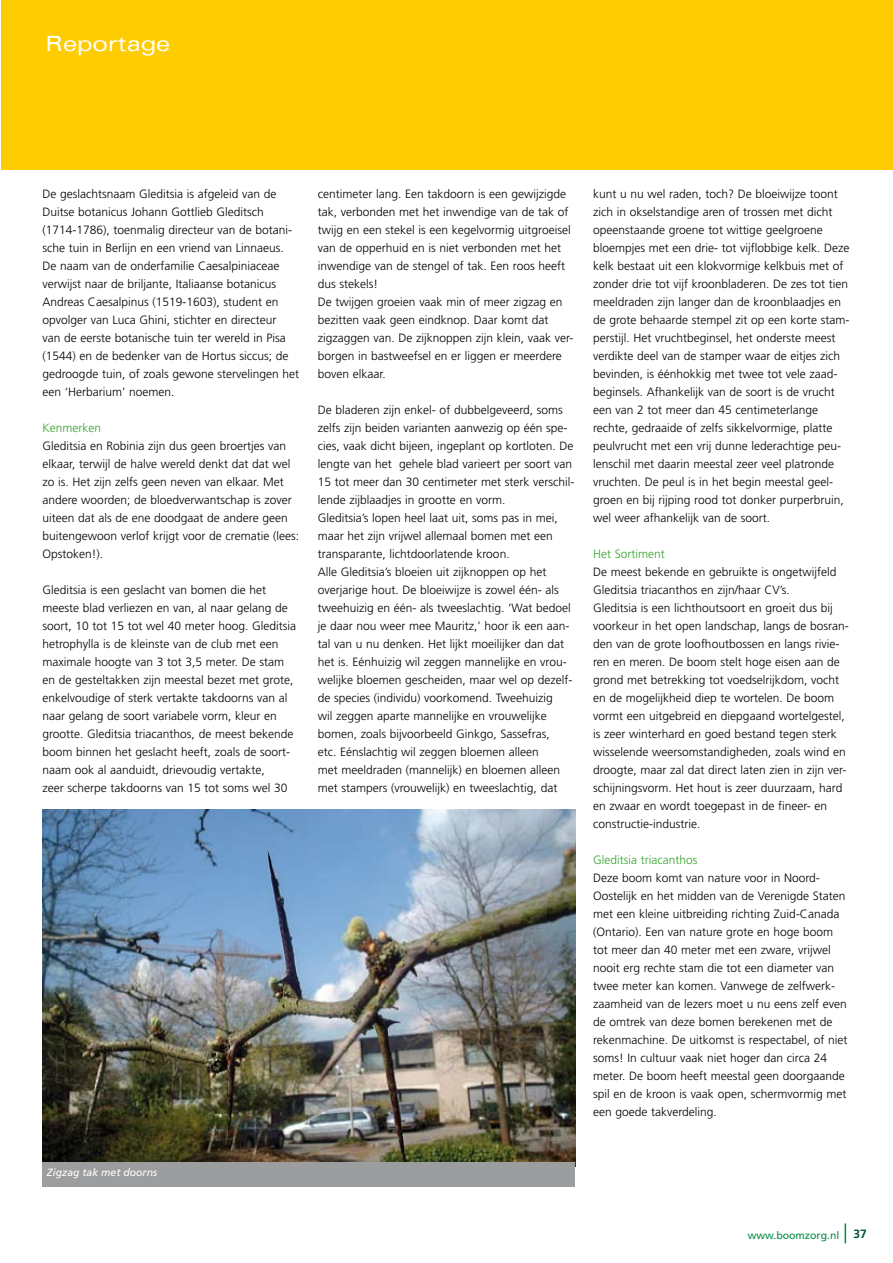
<style>
.page{position:relative;width:893px;height:1263px;background:#fff}
.page>*{position:absolute;margin:0;border:0;box-sizing:border-box;transform-origin:0 0}
.t1{font:expanded 21px "Univers";color:#fff}
.t2{font:300 12px/18px "Frutiger";color:#000}
.t3{font:300 12px "Frutiger";color:#35a32c}
.t4{font:italic 10.5px "Frutiger";color:#fff}
.t5{font:10.5px "Frutiger";color:#008b45}
.s1{font-weight:700;font-size:12px;color:#00513c}
</style>
<div class="page">
<svg style="left:845px;top:1223px;width:1px;height:20px"></svg>
<div style="left:1px;top:0;width:892px;height:170px;background:#fecc00"></div>
<img style="left:43px;top:809px;width:533px;height:358px">
<div style="left:43px;top:1162px;width:532px;height:24px;background:#9c9d9f"></div>
<h1 class="t1" style="left:46px;top:31px;width:126px">Reportage</h1>
<p class="t2" style="left:43px;top:185px;width:258px">De geslachtsnaam Gleditsia is afgeleid van de Duitse botanicus Johann Gottlieb Gleditsch (1714-1786), toenmalig directeur van de botani&shy;sche tuin in Berlijn en een vriend van Linnaeus.<br>De naam van de onderfamilie Caesalpiniaceae verwijst naar de briljante, Italiaanse botanicus Andreas Caesalpinus (1519-1603), student en opvolger van Luca Ghini, stichter en directeur<br>van de eerste botanische tuin ter wereld in Pisa (1544) en de bedenker van de Hortus siccus; de gedroogde tuin, of zoals gewone stervelingen het een ‘Herbarium’ noemen.</p>
<p class="t3" style="left:43px;top:421px;width:60px">Kenmerken</p>
<p class="t2" style="left:43px;top:437px;width:258px">Gleditsia en Robinia zijn dus geen broertjes van elkaar, terwijl de halve wereld denkt dat dat wel zo is. Het zijn zelfs geen neven van elkaar. Met andere woorden; de bloedverwantschap is zover uiteen dat als de ene doodgaat de andere geen buitengewoon verlof krijgt voor de crematie (lees:<br>Opstoken!).</p>
<p class="t2" style="left:43px;top:581px;width:255px">Gleditsia is een geslacht van bomen die het meeste blad verliezen en van, al naar gelang de soort, 10 tot 15 tot wel 40 meter hoog. Gleditsia hetrophylla is de kleinste van de club met een maximale hoogte van 3 tot 3,5 meter. De stam en de gesteltakken zijn meestal bezet met grote, enkelvoudige of sterk vertakte takdoorns van al naar gelang de soort variabele vorm, kleur en grootte. Gleditsia triacanthos, de meest bekende boom binnen het geslacht heeft, zoals de soort&shy;naam ook al aanduidt, drievoudig vertakte,<br>zeer scherpe takdoorns van 15 tot soms wel 30</p>
<p class="t2" style="left:318px;top:185px;width:257px">centimeter lang. Een takdoorn is een gewijzigde tak, verbonden met het inwendige van de tak of twijg en een stekel is een kegelvormig uitgroeisel van de opperhuid en is niet verbonden met het inwendige van de stengel of tak. Een roos heeft dus stekels!<br>De twijgen groeien vaak min of meer zigzag en bezitten vaak geen eindknop. Daar komt dat zigzaggen van. De zijknoppen zijn klein, vaak ver&shy;borgen in bastweefsel en er liggen er meerdere boven elkaar.</p>
<p class="t2" style="left:318px;top:401px;width:258px">De bladeren zijn enkel- of dubbelgeveerd, soms zelfs zijn beiden varianten aanwezig op één spe&shy;cies, vaak dicht bijeen, ingeplant op kortloten. De lengte van het gehele blad varieert per soort van 15 tot meer dan 30 centimeter met sterk verschil&shy;lende zijblaadjes in grootte en vorm.<br>Gleditsia’s lopen heel laat uit, soms pas in mei, maar het zijn vrijwel allemaal bomen met een transparante, lichtdoorlatende kroon.<br>Alle Gleditsia’s bloeien uit zijknoppen op het overjarige hout. De bloeiwijze is zowel één- als tweehuizig en één- als tweeslachtig. ‘Wat bedoel je daar nou weer mee Mauritz,’ hoor ik een aan&shy;tal van u nu denken. Het lijkt moeilijker dan dat het is. Eénhuizig wil zeggen mannelijke en vrou&shy;welijke bloemen gescheiden, maar wel op dezelf&shy;de species (individu) voorkomend. Tweehuizig<br>wil zeggen aparte mannelijke en vrouwelijke bomen, zoals bijvoorbeeld Ginkgo, Sassefras,<br>etc. Eénslachtig wil zeggen bloemen alleen<br>met meeldraden (mannelijk) en bloemen alleen met stampers (vrouwelijk) en tweeslachtig, dat</p>
<p class="t2" style="left:593px;top:185px;width:258px">kunt u nu wel raden, toch? De bloeiwijze toont zich in okselstandige aren of trossen met dicht opeenstaande groene tot wittige geelgroene bloempjes met een drie- tot vijflobbige kelk. Deze kelk bestaat uit een klokvormige kelkbuis met of zonder drie tot vijf kroonbladeren. De zes tot tien meeldraden zijn langer dan de kroonblaadjes en de grote behaarde stempel zit op een korte stam&shy;perstijl. Het vruchtbeginsel, het onderste meest verdikte deel van de stamper waar de eitjes zich bevinden, is éénhokkig met twee tot vele zaad&shy;beginsels. Afhankelijk van de soort is de vrucht een van 2 tot meer dan 45 centimeterlange rechte, gedraaide of zelfs sikkelvormige, platte peulvrucht met een vrij dunne lederachtige peu&shy;lenschil met daarin meestal zeer veel platronde vruchten. De peul is in het begin meestal geel&shy;groen en bij rijping rood tot donker purperbruin, wel weer afhankelijk van de soort.</p>
<p class="t3" style="left:593px;top:547px;width:73px">Het Sortiment</p>
<p class="t2" style="left:593px;top:563px;width:257px">De meest bekende en gebruikte is ongetwijfeld Gleditsia triacanthos en zijn/haar CV’s.<br>Gleditsia is een lichthoutsoort en groeit dus bij voorkeur in het open landschap, langs de bosran&shy;den van de grote loofhoutbossen en langs rivie&shy;ren en meren. De boom stelt hoge eisen aan de grond met betrekking tot voedselrijkdom, vocht en de mogelijkheid diep te wortelen. De boom vormt een uitgebreid en diepgaand wortelgestel, is zeer winterhard en goed bestand tegen sterk wisselende weersomstandigheden, zoals wind en droogte, maar zal dat direct laten zien in zijn ver&shy;schijningsvorm. Het hout is zeer duurzaam, hard en zwaar en wordt toegepast in de fineer- en constructie-industrie.</p>
<p class="t3" style="left:593px;top:853px;width:106px">Gleditsia triacanthos</p>
<p class="t2" style="left:593px;top:869px;width:256px">Deze boom komt van nature voor in Noord-Oostelijk en het midden van de Verenigde Staten met een kleine uitbreiding richting Zuid-Canada (Ontario). Een van nature grote en hoge boom tot meer dan 40 meter met een zware, vrijwel nooit erg rechte stam die tot een diameter van twee meter kan komen. Vanwege de zelfwerk&shy;zaamheid van de lezers moet u nu eens zelf even de omtrek van deze bomen berekenen met de rekenmachine. De uitkomst is respectabel, of niet soms! In cultuur vaak niet hoger dan circa 24 meter. De boom heeft meestal geen doorgaande spil en de kroon is vaak open, schermvormig met een goede takverdeling.</p>
<p class="t4" style="left:47px;top:1166px;width:112px">Zigzag tak met doorns</p>
<p class="t5" style="left:748px;top:1229px;width:121px">www.boomzorg.nl <span class="s1">37</span></p>
</div>
